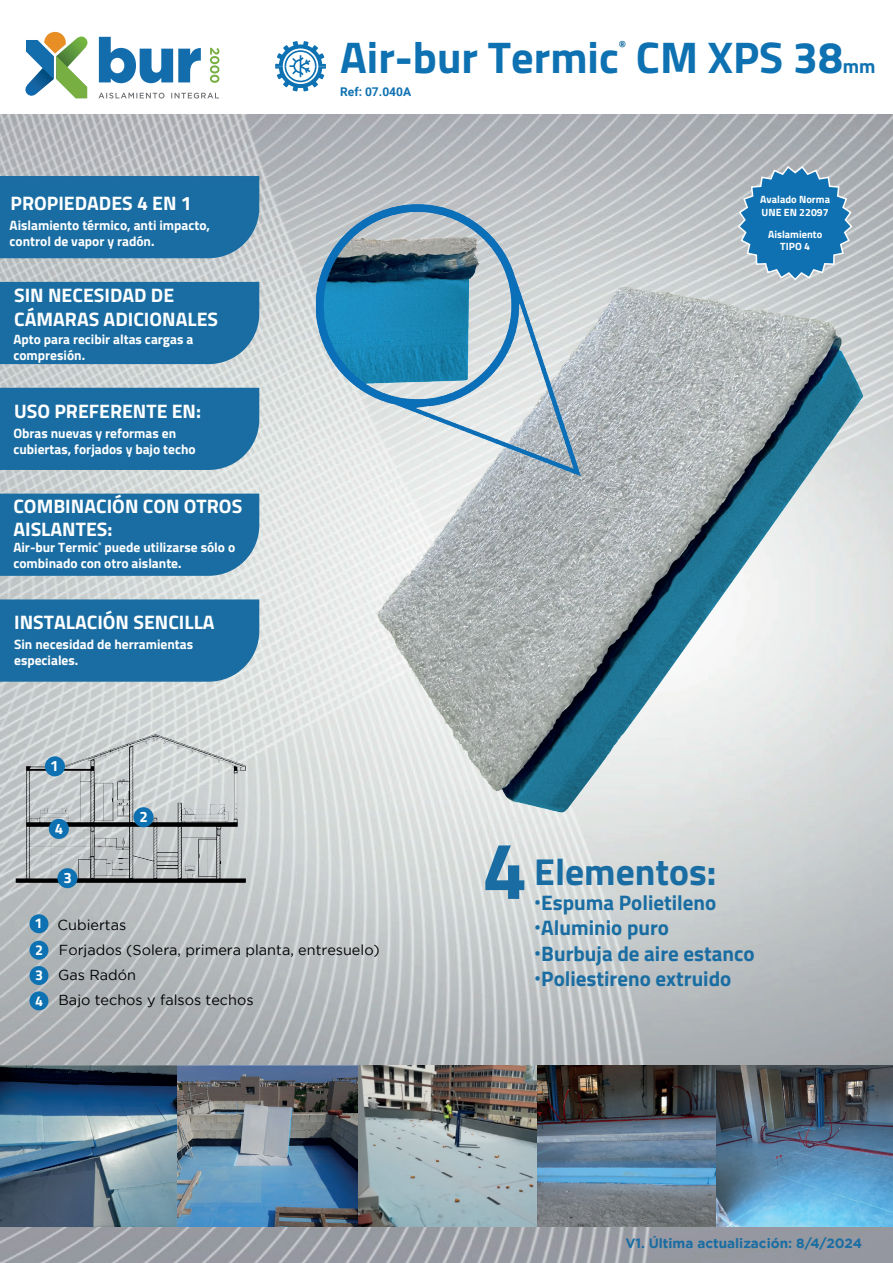
<style>
.page{position:relative;width:893px;height:1263px;background:#fff}
.page>*{position:absolute;margin:0;border:0;box-sizing:border-box;transform-origin:0 0}
.t1{font:700 81px "Titillium Web";color:#196da2}
.t2{font:700 44.4px "Titillium Web";color:#0e71b1}
.t3{font:700 37.5px "Titillium Web";color:#196da2}
.t4{font:700 21px "Titillium Web";color:#196da2}
.t5{font:700 19.5px/23.4px "Titillium Web";color:#fff}
.t6{font:700 19.5px "Titillium Web";color:#0e71b1}
.t7{font:700 15px "Titillium Web";color:#fff}
.t8{font:14.4px/25px "Gotham";color:#000001}
.t9{font:700 14.25px/26.8px "Titillium Web";color:#fff}
.t10{font:700 13.5px/16.2px "Titillium Web";color:#fff}
.t11{font:700 13.5px "Gotham";color:#196da2}
.t12{font:700 12px "Roboto";color:#0e71b1}
.t13{font:700 11.4px "Titillium Web";color:#186da0}
.t14{font:700 10.5px/12.6px "Titillium Web";color:#fff}
.t15{font:700 5.25px "Titillium Web";color:#fff}
.s1{font-family:"Roboto";font-weight:400}
</style>
<div class="page">
<img style="left:0;top:114px;width:893px;height:1149px">
<div style="left:0;top:176px;width:259px;height:82px;background:#196da2"></div>
<div style="left:0;top:282px;width:259px;height:82px;background:#196da2"></div>
<div style="left:0;top:388px;width:259px;height:82px;background:#196da2"></div>
<div style="left:0;top:599px;width:259px;height:83px;background:#196da2"></div>
<img style="left:12px;top:728px;width:240px;height:166px">
<div style="left:45px;top:756px;width:20px;height:20px;background:#0e71b1;border-radius:50%"></div>
<div style="left:133px;top:807px;width:21px;height:20px;background:#0e71b1;border-radius:50%"></div>
<div style="left:49px;top:819px;width:20px;height:20px;background:#0e71b1;border-radius:50%"></div>
<div style="left:57px;top:868px;width:20px;height:20px;background:#0e71b1;border-radius:50%"></div>
<div style="left:0;top:494px;width:259px;height:82px;background:#196da2"></div>
<img style="left:0;top:1065px;width:893px;height:161px">
<div style="left:29px;top:914px;width:19px;height:19px;background:#0e71b1;border-radius:50%"></div>
<div style="left:29px;top:941px;width:19px;height:19px;background:#0e71b1;border-radius:50%"></div>
<div style="left:29px;top:991px;width:19px;height:19px;background:#0e71b1;border-radius:50%"></div>
<div style="left:29px;top:966px;width:19px;height:19px;background:#0e71b1;border-radius:50%"></div>
<img style="left:369px;top:273px;width:524px;height:552px">
<img style="left:301px;top:188px;width:303px;height:310px">
<svg style="left:737px;top:165px;width:117px;height:117px;background:#5291ba"></svg>
<svg style="left:99px;top:37px;width:102px;height:46px"></svg>
<svg style="left:98px;top:93px;width:121px;height:6px"></svg>
<svg style="left:210px;top:48px;width:9px;height:35px"></svg>
<svg style="left:26px;top:32px;width:61px;height:66px"></svg>
<svg style="left:275px;top:41px;width:51px;height:50px"></svg>
<p class="t13" style="left:619px;top:36px;width:9px">®</p>
<h2 class="t2" style="left:340px;top:24px;width:504px">Air-bur Termic CM XPS 38</h2>
<h3 class="t6" style="left:843px;top:52px;width:34px">mm</h3>
<h3 class="t5" style="left:11px;top:191px;width:183px">PROPIEDADES 4 EN 1</h3>
<p class="t10" style="left:10px;top:216px;width:202px">Aislamiento térmico, anti impacto, control de vapor y radón.</p>
<h3 class="t5" style="left:14px;top:283px;width:206px">SIN NECESIDAD DE<br>CÁMARAS ADICIONALES</h3>
<p class="t10" style="left:13px;top:330px;width:181px">Apto para recibir altas cargas a compresión.</p>
<h3 class="t5" style="left:14px;top:399px;width:188px">USO PREFERENTE EN:</h3>
<p class="t10" style="left:13px;top:425px;width:184px">Obras nuevas y reformas en cubiertas, forjados y bajo techo</p>
<h3 class="t5" style="left:13px;top:493px;width:230px">COMBINACIÓN CON OTROS<br>AISLANTES:</h3>
<p class="t10" style="left:13px;top:539px;width:223px;text-indent:91px">puede utilizarse sólo o combinado con otro aislante.</p>
<p class="t10" style="left:13px;top:539px;width:86px">Air-bur Termic</p>
<p class="t15" style="left:98px;top:540px;width:5px">®</p>
<h3 class="t5" style="left:14px;top:610px;width:202px">INSTALACIÓN SENCILLA</h3>
<p class="t10" style="left:14px;top:635px;width:180px">Sin necesidad de herramientas especiales.</p>
<p class="t7" style="left:50px;top:754px;width:10px">1</p>
<p class="t7" style="left:55px;top:817px;width:10px">4</p>
<p class="t7" style="left:63px;top:866px;width:10px">3</p>
<p class="t7" style="left:140px;top:805px;width:10px">2</p>
<p class="t12" style="left:340px;top:83px;width:73px">Ref: 07.040A</p>
<p class="t9" style="left:34px;top:909px;width:10px">1<br>2</p>
<p class="t9" style="left:35px;top:961px;width:9px">3</p>
<p class="t9" style="left:35px;top:986px;width:9px">4</p>
<p class="t8" style="left:58px;top:912px;width:324px">Cubiertas<br>Forjados (Solera, primera planta, entresuelo)<br>Gas Radón<br>Bajo techos y falsos techos</p>
<p class="t14" style="left:760px;top:193px;width:71px">Avalado Norma<br>UNE EN 22097</p>
<p class="t14" style="left:768px;top:227px;width:56px;text-align:center">Aislamiento<br>TIPO 4</p>
<h1 class="t1" style="left:482px;top:809px;width:47px">4</h1>
<h3 class="t3" style="left:534px;top:843px;width:184px">Elementos:</h3>
<h3 class="t4" style="left:534px;top:887px;width:184px"><span class="s1">•</span>Espuma Polietileno</h3>
<h3 class="t4" style="left:534px;top:912px;width:136px"><span class="s1">•</span>Aluminio puro</h3>
<h3 class="t4" style="left:534px;top:937px;width:222px"><span class="s1">•</span>Burbuja de aire estanco</h3>
<h3 class="t4" style="left:534px;top:962px;width:199px"><span class="s1">•</span>Poliestireno extruido</h3>
<p class="t11" style="left:625px;top:1234px;width:238px">V1. Última actualización: 8/4/2024</p>
</div>
